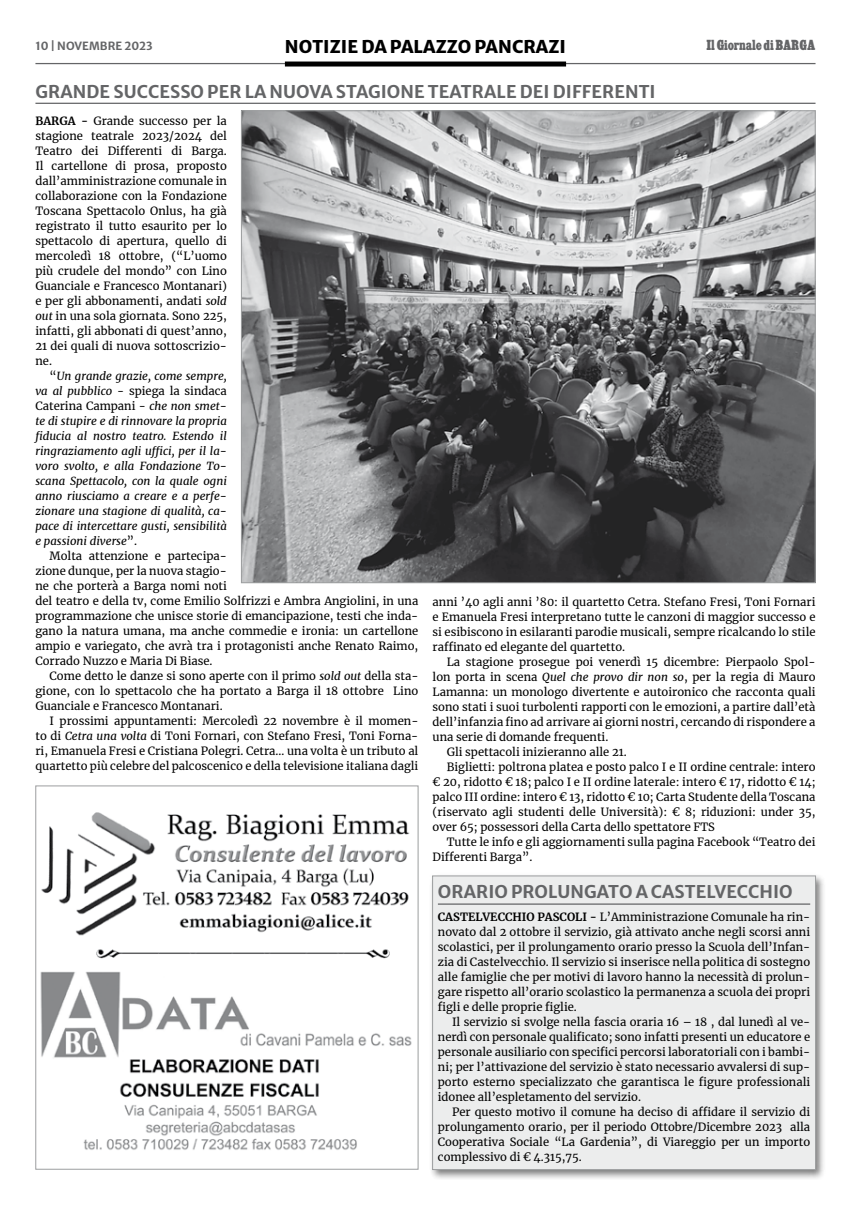
<style>
.page{position:relative;width:851px;height:1205px;background:#fff}
.page>*{position:absolute;margin:0;border:0;box-sizing:border-box;transform-origin:0 0}
.t1{font:700 17.5px "Merriweather Sans";letter-spacing:.005em;color:#646567}
.t2{font:17.5px "Merriweather Sans";letter-spacing:.005em;color:#000}
.t3{font:11.25px/15px "Merriweather";color:#000;text-align:justify}
.t4{font:italic 11.25px/15px "Merriweather";color:#000;text-align:justify}
.t5{font:11.25px "Cairo";color:#646567}
.t6{font:700 11.25px "Merriweather Sans";letter-spacing:.005em;color:#646567}
.s1{font-weight:700}
.s2{font-style:italic}
.s3{font-style:normal}
</style>
<div class="page">
<hr style="left:35px;top:63px;width:780px;height:1px;background:#646567">
<div style="left:285px;top:62px;width:281px;height:5px;background:#000"></div>
<img style="left:40px;top:812px;width:372px;height:338px">
<div style="left:35px;top:785px;width:383px;height:384px;border:1px solid #9c9e9f"></div>
<hr style="left:35px;top:103px;width:780px;height:1px;background:#646567">
<div style="left:429px;top:872px;width:397px;height:308px;background:#000;opacity:.5"></div>
<div style="left:432px;top:876px;width:383px;height:293px;background:#eceded"></div>
<hr style="left:438px;top:903px;width:372px;height:2px;background:#646567">
<div style="left:432px;top:875px;width:383px;height:295px;border:1px solid #9c9e9f"></div>
<img style="left:243px;top:112px;width:570px;height:469px">
<p class="t6" style="left:35px;top:37px;width:119px">10 | NOVEMBRE 2023</p>
<h1 class="t2" style="left:285px;top:31px;width:282px">NOTIZIE DA PALAZZO PANCRAZI</h1>
<p class="t5" style="left:706px;top:40px;width:110px">Il Giornale di BARGA</p>
<h1 class="t1" style="left:35px;top:76px;width:621px">GRANDE SUCCESSO PER LA NUOVA STAGIONE TEATRALE DEI DIFFERENTI</h1>
<p class="t3" style="left:35px;top:114px;width:193px"><span class="s1">BARGA -</span> Grande successo per la stagione teatrale 2023/2024 del Teatro dei Differenti di Barga.<br>Il cartellone di prosa, proposto dall’amministrazione comunale in collaborazione con la Fondazione Toscana Spettacolo Onlus, ha già registrato il tutto esaurito per lo spettacolo di apertura, quello di mercoledì 18 ottobre, (“L’uomo più crudele del mondo” con Lino Guanciale e Francesco Montanari) e per gli abbonamenti, andati <span class="s2">sold out</span> in una sola giornata. Sono 225, infatti, gli abbonati di quest’anno, 21 dei quali di nuova sottoscrizio&shy;ne.</p>
<p class="t4" style="left:35px;top:369px;width:193px;text-indent:14px"><span class="s3">“</span>Un grande grazie, come sempre, va al pubblico <span class="s3">- spiega la sindaca Caterina Campani -</span> che non smet&shy;te di stupire e di rinnovare la propria fiducia al nostro teatro. Estendo il ringraziamento agli uffici, per il la&shy;voro svolto, e alla Fondazione To&shy;scana Spettacolo, con la quale ogni anno riusciamo a creare e a perfe&shy;zionare una stagione di qualità, ca&shy;pace di intercettare gusti, sensibilità e passioni diverse<span class="s3">”.</span></p>
<p class="t3" style="left:35px;top:548px;width:384px;text-align:left;text-indent:14px">Molta attenzione e partecipa-<br>zione dunque, per la nuova stagio-<br>ne che porterà a Barga nomi noti<br>del teatro e della tv, come Emilio Solfrizzi e Ambra Angiolini, in una programmazione che unisce storie di emancipazione, testi che inda&shy;gano la natura umana, ma anche commedie e ironia: un cartellone ampio e variegato, che avrà tra i protagonisti anche Renato Raimo, Corrado Nuzzo e Maria Di Biase.</p>
<p class="t3" style="left:35px;top:668px;width:384px;text-indent:14px">Come detto le danze si sono aperte con il primo <span class="s2">sold out</span> della sta&shy;gione, con lo spettacolo che ha portato a Barga il 18 ottobre Lino Guanciale e Francesco Montanari.</p>
<p class="t3" style="left:35px;top:713px;width:384px;text-indent:14px">I prossimi appuntamenti: Mercoledì 22 novembre è il momen&shy;to di <span class="s2">Cetra una volta</span> di Toni Fornari, con Stefano Fresi, Toni Forna&shy;ri, Emanuela Fresi e Cristiana Polegri. Cetra… una volta è un tributo al quartetto più celebre del palcoscenico e della televisione italiana dagli</p>
<p class="t3" style="left:432px;top:593px;width:384px">anni ’40 agli anni ’80: il quartetto Cetra. Stefano Fresi, Toni Fornari e Emanuela Fresi interpretano tutte le canzoni di maggior successo e si esibiscono in esilaranti parodie musicali, sempre ricalcando lo stile raffinato ed elegante del quartetto.</p>
<p class="t3" style="left:446px;top:653px;width:370px">La stagione prosegue poi venerdì 15 dicembre: Pierpaolo Spol-</p>
<p class="t3" style="left:432px;top:668px;width:384px">lon porta in scena <span class="s2">Quel che provo dir non so</span>, per la regia di Mauro</p>
<p class="t3" style="left:432px;top:683px;width:384px">Lamanna: un monologo divertente e autoironico che racconta quali</p>
<p class="t3" style="left:432px;top:698px;width:384px">sono stati i suoi turbolenti rapporti con le emozioni, a partire dall’età</p>
<p class="t3" style="left:432px;top:713px;width:384px">dell’infanzia fino ad arrivare ai giorni nostri, cercando di rispondere a</p>
<p class="t3" style="left:432px;top:728px;width:177px">una serie di domande frequenti.</p>
<p class="t3" style="left:446px;top:743px;width:181px">Gli spettacoli inizieranno alle 21.</p>
<p class="t3" style="left:446px;top:758px;width:370px">Biglietti: poltrona platea e posto palco I e II ordine centrale: intero</p>
<p class="t3" style="left:432px;top:773px;width:384px">€ 20, ridotto € 18; palco I e II ordine laterale: intero € 17, ridotto € 14;</p>
<p class="t3" style="left:432px;top:788px;width:384px">palco III ordine: intero € 13, ridotto € 10; Carta Studente della Toscana</p>
<p class="t3" style="left:432px;top:803px;width:384px">(riservato agli studenti delle Università): € 8; riduzioni: under 35,</p>
<p class="t3" style="left:432px;top:818px;width:284px">over 65; possessori della Carta dello spettatore FTS</p>
<p class="t3" style="left:446px;top:833px;width:370px">Tutte le info e gli aggiornamenti sulla pagina Facebook “Teatro dei</p>
<p class="t3" style="left:432px;top:848px;width:101px">Differenti Barga”.</p>
<h1 class="t1" style="left:438px;top:877px;width:356px">ORARIO PROLUNGATO A CASTELVECCHIO</h1>
<p class="t3" style="left:438px;top:909px;width:374px"><span class="s1">CASTELVECCHIO PASCOLI -</span> L’Amministrazione Comunale ha rin&shy;novato dal 2 ottobre il servizio, già attivato anche negli scorsi anni scolastici, per il prolungamento orario presso la Scuola dell’Infan&shy;zia di Castelvecchio. Il servizio si inserisce nella politica di sostegno alle famiglie che per motivi di lavoro hanno la necessità di prolun&shy;gare rispetto all’orario scolastico la permanenza a scuola dei propri figli e delle proprie figlie.</p>
<p class="t3" style="left:438px;top:1014px;width:374px;text-indent:14px">Il servizio si svolge nella fascia oraria 16 – 18 , dal lunedì al ve&shy;nerdì con personale qualificato; sono infatti presenti un educatore e personale ausiliario con specifici percorsi laboratoriali con i bambi&shy;ni; per l’attivazione del servizio è stato necessario avvalersi di sup&shy;porto esterno specializzato che garantisca le figure professionali idonee all’espletamento del servizio.</p>
<p class="t3" style="left:438px;top:1103px;width:374px;text-indent:14px">Per questo motivo il comune ha deciso di affidare il servizio di prolungamento orario, per il periodo Ottobre/Dicembre 2023 alla Cooperativa Sociale “La Gardenia”, di Viareggio per un importo complessivo di € 4.315,75.</p>
</div>
